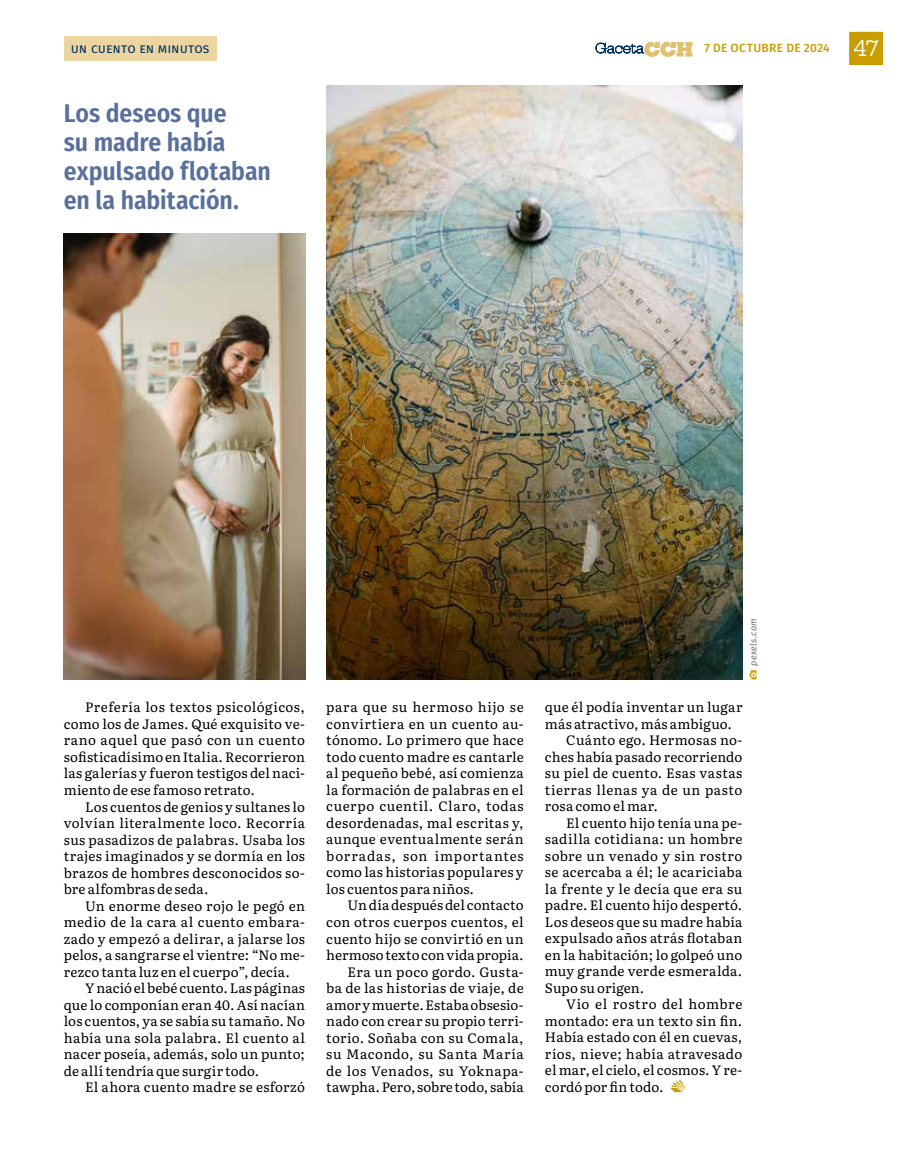
<style>
.page{position:relative;width:915px;height:1170px;background:#fff}
.page>*{position:absolute;margin:0;border:0;box-sizing:border-box;transform-origin:0 0}
.t1{font:600 25.5px/28.8px "Fira Sans Condensed";color:#5a709c}
.t2{font:13.5px/16.5px "Literata 18 pt";letter-spacing:.02em;color:#000;text-align:justify}
.t3{font:13.5px "Literata 18 pt";letter-spacing:.04em;color:#000}
.t4{font:13.5px "Literata 18 pt";letter-spacing:.045em;color:#000}
.t5{font:13.5px "Fira Sans";color:#003263}
.t6{font:500 12px "Fira Sans";letter-spacing:.025em;color:#c99d00}
.t7{font:italic 9px "Fira Sans";letter-spacing:.025em;color:#706f6f}
.s1{font-family:"Hepta Slab";font-weight:400;font-size:21px;color:#fff}
</style>
<div class="page">
<img style="left:64px;top:234px;width:241px;height:445px">
<img style="left:326px;top:85px;width:416px;height:594px">
<svg style="left:749px;top:670px;width:7px;height:9px"></svg>
<div style="left:64px;top:36px;width:152px;height:24px;background:#ecd5a0"></div>
<svg style="left:670px;top:1079px;width:15px;height:13px"></svg>
<svg style="left:595px;top:41px;width:97px;height:16px"></svg>
<div style="left:848px;top:32px;width:34px;height:33px;background:#c99d00"></div>
<p class="t5" style="left:71px;top:38px;width:140px">un cuento en minutos</p>
<h1 class="t1" style="left:64px;top:97px;width:208px">Los deseos que<br>su madre había expulsado flotaban en la habitación.</h1>
<p class="t6" style="left:704px;top:39px;width:176px">7 DE OCTUBRE DE 2024 <span class="s1">47</span></p>
<p class="t2" style="left:64px;top:698px;width:242px;text-indent:21px">Prefería los textos psicológicos, como los de James. Qué exquisito ve&shy;rano aquel que pasó con un cuento sofisticadísimo en Italia. Recorrieron las galerías y fueron testigos del naci&shy;miento de ese famoso retrato.</p>
<p class="t2" style="left:64px;top:797px;width:242px;text-indent:21px">Los cuentos de genios y sultanes lo volvían literalmente loco. Recorría sus pasadizos de palabras. Usaba los trajes imaginados y se dormía en los brazos de hombres desconocidos so&shy;bre alfombras de seda.</p>
<p class="t2" style="left:64px;top:896px;width:242px;text-indent:21px">Un enorme deseo rojo le pegó en medio de la cara al cuento embara&shy;zado y empezó a delirar, a jalarse los pelos, a sangrarse el vientre: “No me&shy;rezco tanta luz en el cuerpo”, decía.</p>
<p class="t2" style="left:64px;top:978px;width:242px;text-indent:21px">Y nació el bebé cuento. Las páginas que lo componían eran 40. Así nacían los cuentos, ya se sabía su tamaño. No había una sola palabra. El cuento al nacer poseía, además, solo un punto; de allí tendría que surgir todo.</p>
<p class="t2" style="left:85px;top:1077px;width:221px">El ahora cuento madre se esforzó</p>
<p class="t2" style="left:326px;top:698px;width:199px">para que su hermoso hijo se convirtiera en un cuento au&shy;tónomo. Lo primero que hace todo cuento madre es cantarle al pequeño bebé, así comienza la formación de palabras en el cuerpo cuentil. Claro, todas desordenadas, mal escritas y, aunque eventualmente serán borradas, son importantes como las historias populares y los cuentos para niños.</p>
<p class="t2" style="left:326px;top:896px;width:199px;text-align:right">Un día después del contacto con otros cuerpos cuentos, el cuento hijo se convirtió en un hermoso texto con vida propia.<br>Era un poco gordo. Gusta-<br>ba de las historias de viaje, de amor y muerte. Estaba obsesio&shy;nado con crear su propio terri&shy;torio. Soñaba con su Comala, su Macondo, su Santa María de los Venados, su Yoknapa&shy;tawpha. Pero, sobre todo, sabía</p>
<p class="t7" style="left:746px;top:665px;width:49px;rotate:-90deg">pexels.com</p>
<p class="t2" style="left:544px;top:698px;width:199px">que él podía inventar un lugar</p>
<p class="t2" style="left:544px;top:714px;width:188px">más atractivo, más ambiguo.</p>
<p class="t2" style="left:566px;top:731px;width:177px">Cuánto ego. Hermosas no-</p>
<p class="t2" style="left:544px;top:747px;width:199px">ches había pasado recorriendo</p>
<p class="t2" style="left:544px;top:764px;width:199px">su piel de cuento. Esas vastas</p>
<p class="t3" style="left:544px;top:779px;width:199px">tierras llenas ya de un pasto</p>
<p class="t2" style="left:544px;top:797px;width:115px">rosa como el mar.</p>
<p class="t2" style="left:566px;top:813px;width:177px">El cuento hijo tenía una pe-</p>
<p class="t2" style="left:544px;top:830px;width:199px">sadilla cotidiana: un hombre</p>
<p class="t2" style="left:544px;top:846px;width:199px">sobre un venado y sin rostro</p>
<p class="t2" style="left:544px;top:863px;width:199px">se acercaba a él; le acariciaba</p>
<p class="t2" style="left:544px;top:879px;width:199px">la frente y le decía que era su</p>
<p class="t2" style="left:544px;top:896px;width:199px">padre. El cuento hijo despertó.</p>
<p class="t2" style="left:544px;top:912px;width:199px">Los deseos que su madre había</p>
<p class="t2" style="left:544px;top:929px;width:199px">expulsado años atrás flotaban</p>
<p class="t2" style="left:544px;top:945px;width:199px">en la habitación; lo golpeó uno</p>
<p class="t2" style="left:544px;top:962px;width:199px">muy grande verde esmeralda.</p>
<p class="t2" style="left:544px;top:978px;width:101px">Supo su origen.</p>
<p class="t4" style="left:566px;top:994px;width:177px">Vio el rostro del hombre</p>
<p class="t2" style="left:544px;top:1011px;width:199px">montado: era un texto sin fin.</p>
<p class="t2" style="left:544px;top:1028px;width:199px">Había estado con él en cuevas,</p>
<p class="t2" style="left:544px;top:1044px;width:199px">ríos, nieve; había atravesado</p>
<p class="t2" style="left:544px;top:1061px;width:199px">el mar, el cielo, el cosmos. Y re-</p>
<p class="t2" style="left:544px;top:1077px;width:120px">cordó por fin todo.</p>
</div>
